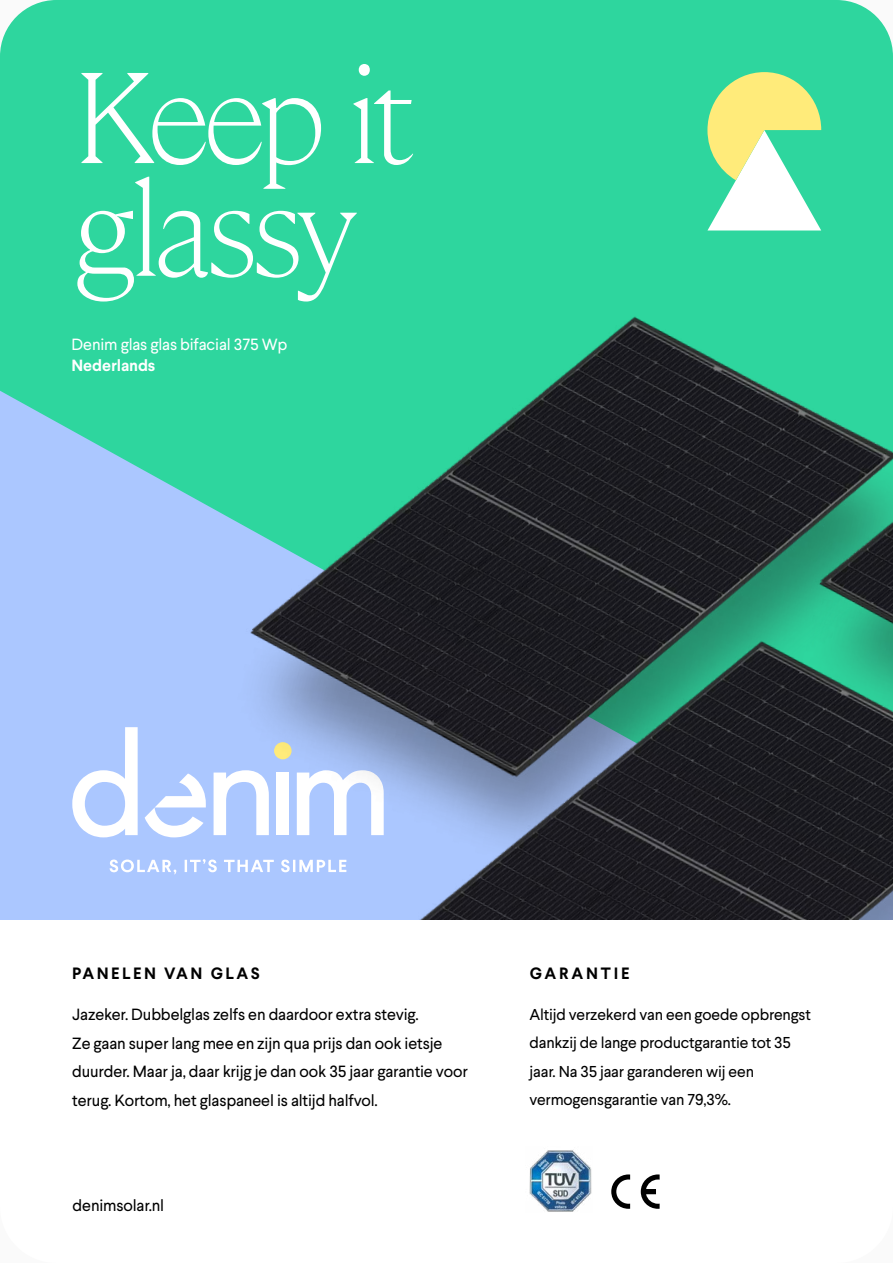
<style>
.page{position:relative;width:893px;height:1263px;background:#fff}
.page>*{position:absolute;margin:0;border:0;box-sizing:border-box;transform-origin:0 0}
.t1{font:200 128.7px/112.6px "Cambon";letter-spacing:-.06em;color:#fff}
.t2{font:700 16.35px "Larsseit";letter-spacing:.15em;color:#000}
.t3{font:700 16.35px "Larsseit";letter-spacing:.17em;color:#000}
.t4{font:16.2px/28.5px "Larsseit";letter-spacing:-.01em;color:#000}
.t5{font:16.2px "Larsseit";letter-spacing:-.01em;color:#fff}
.t6{font:700 16.2px "Larsseit";letter-spacing:-.01em;color:#fff}
.t7{font:15.75px/28.5px "Larsseit";letter-spacing:-.01em;color:#000}
</style>
<div class="page">
<div style="left:0;top:0;width:893px;height:994px;background:#2ed69e"></div>
<svg style="left:0;top:391px;width:170px;height:530px;background:#9fc8f5"></svg>
<div style="left:0;top:921px;width:893px;height:342px;background:#fff"></div>
<svg style="left:145px;top:773px;width:25px;height:64px;background:#c3d7ff"></svg>
<svg style="left:72px;top:727px;width:66px;height:110px;background:#cdddff"></svg>
<svg style="left:110px;top:859px;width:60px;height:15px"></svg>
<svg style="left:707px;top:72px;width:114px;height:104px"></svg>
<svg style="left:0;top:0;width:54px;height:54px"></svg>
<svg style="left:839px;top:0;width:54px;height:54px"></svg>
<img style="left:170px;top:176px;width:723px;height:745px">
<img style="left:738px;top:127px;width:155px;height:704px">
<img style="left:529px;top:1150px;width:63px;height:62px">
<svg style="left:611px;top:1174px;width:19px;height:35px"></svg>
<svg style="left:641px;top:1174px;width:19px;height:35px"></svg>
<h1 class="t1" style="left:72px;top:51px;width:346px">Keep it glassy</h1>
<p class="t5" style="left:72px;top:334px;width:217px">Denim glas glas bifacial 375 Wp</p>
<p class="t6" style="left:72px;top:355px;width:85px">Nederlands</p>
<p class="t2" style="left:72px;top:963px;width:189px">PANELEN VAN GLAS</p>
<p class="t3" style="left:530px;top:963px;width:101px">GARANTIE</p>
<p class="t4" style="left:72px;top:1000px;width:397px">Jazeker. Dubbelglas zelfs en daardoor extra stevig.<br>Ze gaan super lang mee en zijn qua prijs dan ook ietsje duurder. Maar ja, daar krijg je dan ook 35 jaar garantie voor terug. Kortom, het glaspaneel is altijd halfvol.</p>
<p class="t7" style="left:529px;top:1000px;width:283px">Altijd verzekerd van een goede opbrengst dankzij de lange productgarantie tot 35 jaar. Na 35 jaar garanderen wij een vermogensgarantie van 79,3%.</p>
<p class="t4" style="left:73px;top:1191px;width:93px">denimsolar.nl</p>
</div>
